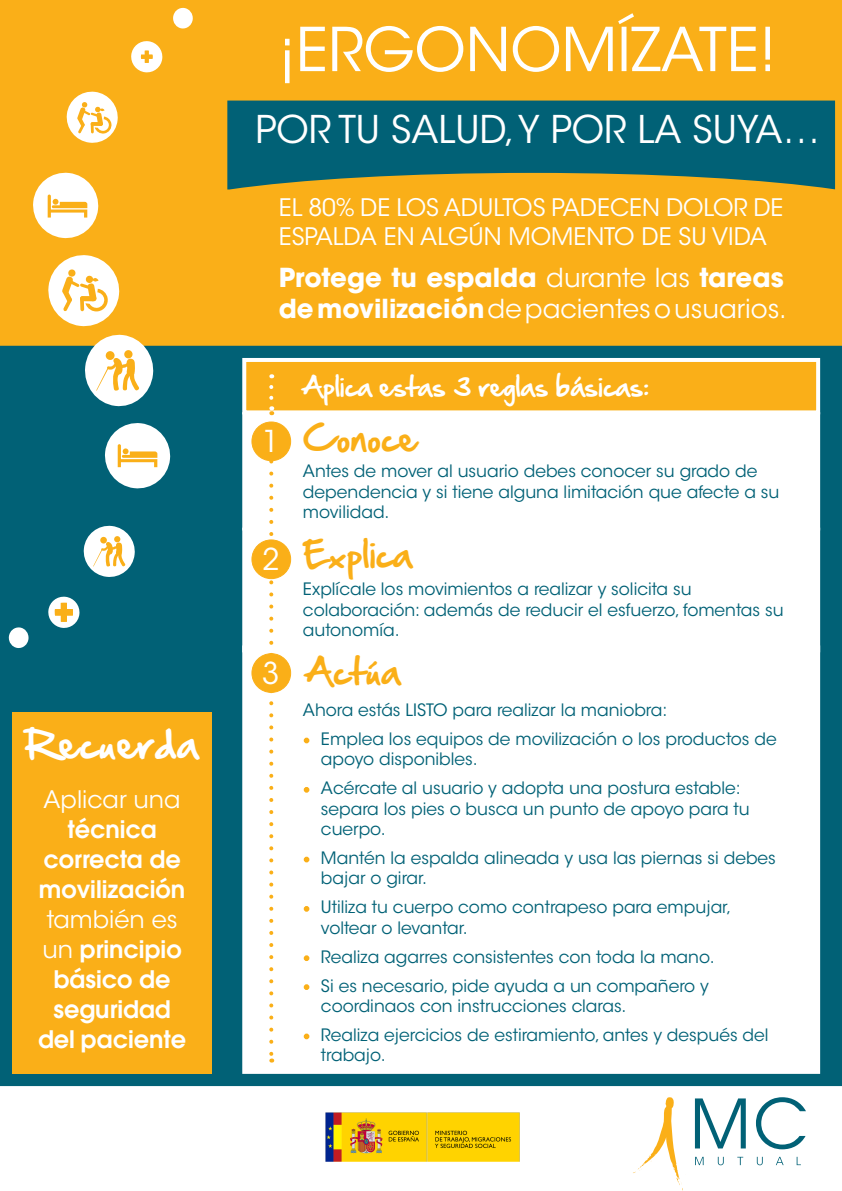
<style>
.page{position:relative;width:842px;height:1191px;background:#fff}
.page>*{position:absolute;margin:0;border:0;box-sizing:border-box;transform-origin:0 0}
.t1{font:60px "ITC Avant Garde Std";color:#fff}
.t2{font:38px "ITC Avant Garde Std";color:#fff}
.t3{font:36px "Hand Of Sean";color:#fff}
.t4{font:32px "Hand Of Sean";color:#faaf18}
.t5{font:30px "ITC Avant Garde Std";color:#fff}
.t6{font:700 26px/31.2px "ITC Avant Garde Std";color:#fff}
.t7{font:600 24px/30px "ITC Avant Garde Std";color:#fff;text-align:center}
.t8{font:24px/28.8px "ITC Avant Garde Std";color:#fff}
.t9{font:24px "Hand Of Sean";color:#fff}
.t10{font:17px/20.4px "ITC Avant Garde Std";color:#016176}
.s1{font-weight:400}
.s2{font-weight:600;font-size:12px;color:#faaf18}
</style>
<div class="page">
<div style="left:0;top:0;width:842px;height:346px;background:#faaf18"></div>
<div style="left:0;top:346px;width:842px;height:740px;background:#016176"></div>
<svg style="left:227px;top:101px;width:608px;height:88px;background:#206a6a"></svg>
<img style="left:325px;top:1112px;width:195px;height:50px">
<div style="left:13px;top:712px;width:199px;height:361px;background:#faaf18"></div>
<svg style="left:173px;top:7px;width:20px;height:22px"></svg>
<svg style="left:8px;top:627px;width:21px;height:21px"></svg>
<svg style="left:130px;top:40px;width:33px;height:33px"></svg>
<svg style="left:47px;top:596px;width:33px;height:33px"></svg>
<div style="left:244px;top:414px;width:574px;height:114px;background:#fff"></div>
<div style="left:242px;top:358px;width:578px;height:56px;background:#faaf18;border:4px solid #fff"></div>
<div style="left:244px;top:529px;width:574px;height:121px;background:#fff"></div>
<div style="left:244px;top:647px;width:574px;height:424px;background:#fff"></div>
<svg style="left:304px;top:737px;width:5px;height:6px"></svg>
<svg style="left:304px;top:787px;width:5px;height:5px"></svg>
<svg style="left:304px;top:856px;width:5px;height:6px"></svg>
<svg style="left:304px;top:906px;width:5px;height:5px"></svg>
<svg style="left:304px;top:955px;width:5px;height:6px"></svg>
<svg style="left:304px;top:984px;width:5px;height:6px"></svg>
<svg style="left:304px;top:1033px;width:5px;height:6px"></svg>
<svg style="left:269px;top:461px;width:4px;height:601px"></svg>
<div style="left:252px;top:422px;width:39px;height:39px;background:#faaf18;border-radius:50%"></div>
<div style="left:251px;top:421px;width:40px;height:40px;border:1px solid #faaf18;border-radius:50%"></div>
<div style="left:252px;top:540px;width:39px;height:38px;background:#faaf18;border-radius:50%"></div>
<div style="left:251px;top:539px;width:40px;height:40px;border:1px solid #faaf18;border-radius:50%"></div>
<div style="left:252px;top:653px;width:39px;height:39px;background:#faaf18;border-radius:50%"></div>
<div style="left:251px;top:653px;width:40px;height:40px;border:1px solid #faaf18;border-radius:50%"></div>
<svg style="left:269px;top:387px;width:4px;height:28px"></svg>
<svg style="left:31px;top:171px;width:69px;height:69px"></svg>
<svg style="left:103px;top:421px;width:69px;height:69px"></svg>
<svg style="left:65px;top:90px;width:54px;height:54px"></svg>
<svg style="left:46px;top:253px;width:109px;height:155px"></svg>
<svg style="left:82px;top:524px;width:54px;height:54px"></svg>
<svg style="left:633px;top:1097px;width:50px;height:93px"></svg>
<svg style="left:756px;top:1097px;width:50px;height:52px"></svg>
<svg style="left:718px;top:1156px;width:6px;height:9px"></svg>
<svg style="left:737px;top:1156px;width:6px;height:9px"></svg>
<svg style="left:757px;top:1156px;width:6px;height:9px"></svg>
<svg style="left:776px;top:1156px;width:8px;height:9px"></svg>
<svg style="left:797px;top:1156px;width:4px;height:9px"></svg>
<svg style="left:695px;top:1098px;width:51px;height:50px"></svg>
<svg style="left:695px;top:1156px;width:9px;height:9px"></svg>
<p class="t3" style="left:24px;top:711px;width:176px">Recuerda</p>
<p class="t7" style="left:38px;top:783px;width:150px"><span class="s1">Aplicar una </span>técnica correcta de movilización <span class="s1">también es un</span> principio básico de seguridad del paciente</p>
<p class="t1" style="left:279px;top:13px;width:499px">¡ERGONOMÍZATE!</p>
<p class="t2" style="left:255px;top:106px;width:567px">POR TU SALUD, Y POR LA SUYA…</p>
<p class="t8" style="left:279px;top:193px;width:506px">EL 80% DE LOS ADULTOS PADECEN DOLOR DE<br>ESPALDA EN ALGÚN MOMENTO DE SU VIDA</p>
<p class="t6" style="left:279px;top:262px;width:509px">Protege tu espalda <span class="s1">durante las</span> tareas de movilización <span class="s1">de pacientes o usuarios.</span></p>
<p class="t5" style="left:262px;top:423px;width:19px">1</p>
<p class="t5" style="left:262px;top:541px;width:19px">2</p>
<p class="t5" style="left:262px;top:655px;width:19px">3</p>
<p class="t9" style="left:300px;top:365px;width:350px">Aplica estas 3 reglas básicas:</p>
<p class="t4" style="left:303px;top:409px;width:115px">Conoce</p>
<p class="t10" style="left:303px;top:461px;width:478px">Antes de mover al usuario debes conocer su grado de dependencia y si tiene alguna limitación que afecte a su movilidad.</p>
<p class="t4" style="left:303px;top:525px;width:110px">Explica</p>
<p class="t10" style="left:303px;top:579px;width:482px">Explícale los movimientos a realizar y solicita su colaboración: además de reducir el esfuerzo, fomentas su autonomía.</p>
<p class="t4" style="left:303px;top:643px;width:99px">Actúa</p>
<p class="t10" style="left:303px;top:700px;width:366px">Ahora estás LISTO para realizar la maniobra:</p>
<p class="t10" style="left:321px;top:729px;width:457px;text-indent:-18px"><span class="s2">•</span> Emplea los equipos de movilización o los productos de apoyo disponibles.</p>
<p class="t10" style="left:321px;top:778px;width:430px;text-indent:-18px"><span class="s2">•</span> Acércate al usuario y adopta una postura estable: separa los pies o busca un punto de apoyo para tu cuerpo.</p>
<p class="t10" style="left:321px;top:848px;width:456px;text-indent:-18px"><span class="s2">•</span> Mantén la espalda alineada y usa las piernas si debes bajar o girar.</p>
<p class="t10" style="left:321px;top:897px;width:412px;text-indent:-18px"><span class="s2">•</span> Utiliza tu cuerpo como contrapeso para empujar, voltear o levantar.</p>
<p class="t10" style="left:303px;top:946px;width:413px"><span class="s2">•</span> Realiza agarres consistentes con toda la mano.</p>
<p class="t10" style="left:321px;top:975px;width:389px;text-indent:-18px"><span class="s2">•</span> Si es necesario, pide ayuda a un compañero y coordinaos con instrucciones claras.</p>
<p class="t10" style="left:321px;top:1024px;width:449px;text-indent:-18px"><span class="s2">•</span> Realiza ejercicios de estiramiento, antes y después del trabajo.</p>
</div>
